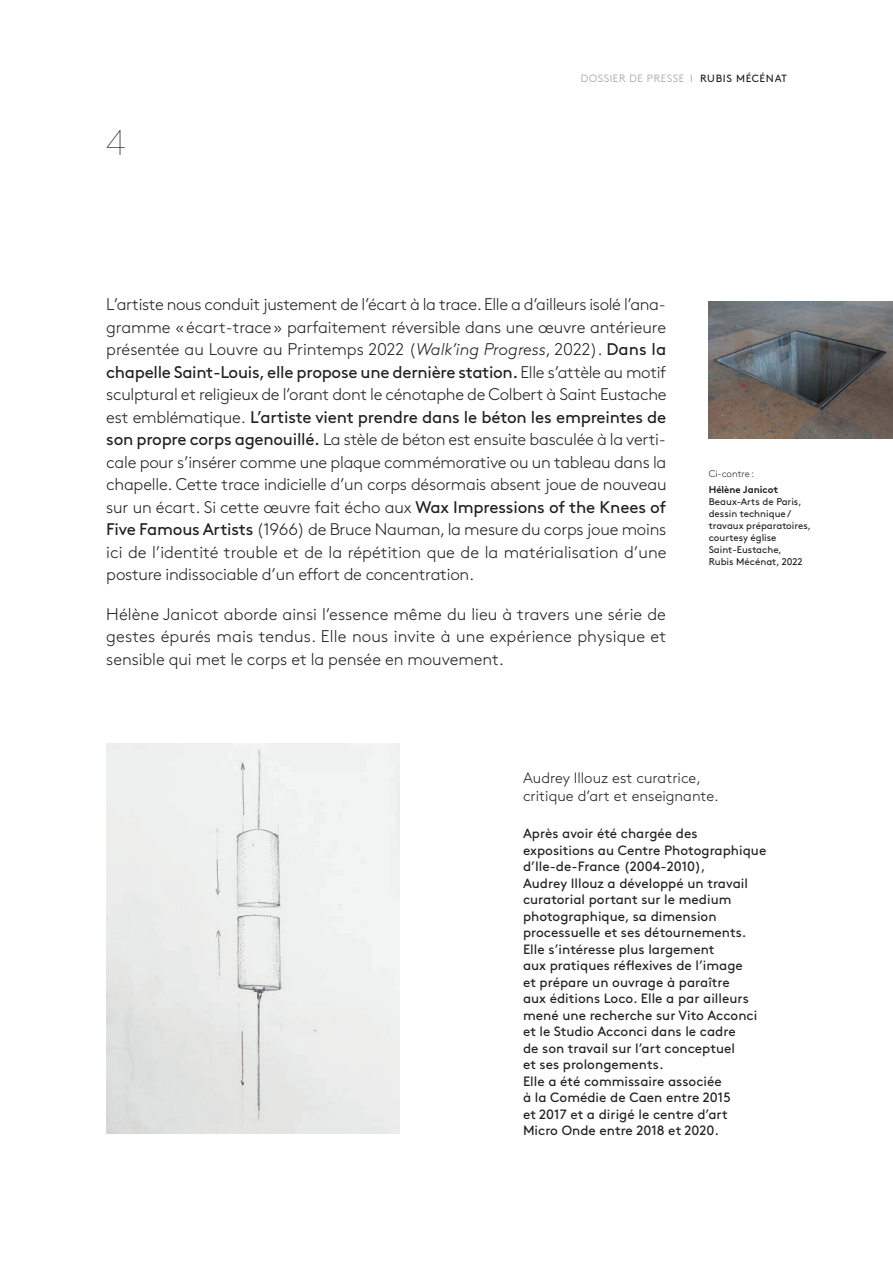
<style>
.page{position:relative;width:893px;height:1263px;background:#fff}
.page>*{position:absolute;margin:0;border:0;box-sizing:border-box;transform-origin:0 0}
.t1{font:100 36px "Brown Pro";color:#231f20}
.t2{font:300 16.8px/22.5px "Brown Pro";letter-spacing:-.005em;color:#231f20;text-align:justify}
.t3{font:300 15px/18px "Brown Pro";color:#231f20}
.t4{font:13.5px/16.5px "Brown Pro";color:#231f20}
.t5{font:300 10.5px "Brown Pro";letter-spacing:.06em;color:#979596}
.t6{font:9.75px/12px "Brown Pro";color:#231f20}
.t7{font:700 9.75px "Brown Pro";color:#231f20}
.t8{font:300 9.75px "Brown Pro";color:#231f20}
.s1{font-weight:400;color:#231f20}
.s2{font-style:italic}
.s3{font-weight:400}
</style>
<div class="page">
<img style="left:106px;top:744px;width:293px;height:390px">
<img style="left:709px;top:302px;width:184px;height:137px">
<h1 class="t1" style="left:106px;top:116px;width:21px">4</h1>
<p class="t5" style="left:581px;top:71px;width:208px">DOSSIER DE PRESSE I <span class="s1">RUBIS MÉCÉNAT</span></p>
<p class="t2" style="left:106px;top:292px;width:562px">L’artiste nous conduit justement de l’écart à la trace. Elle a d’ailleurs isolé l’ana&shy;gramme «écart-trace» parfaitement réversible dans une œuvre antérieure présentée au Louvre au Printemps 2022 (<span class="s2">Walk’ing Progress</span>, 2022). <span class="s3">Dans la chapelle Saint-Louis, elle propose une dernière station.</span> Elle s’attèle au motif sculptural et religieux de l’orant dont le cénotaphe de Colbert à Saint Eustache est emblématique. <span class="s3">L’artiste vient prendre dans le béton les empreintes de son propre corps agenouillé.</span> La stèle de béton est ensuite basculée à la verti&shy;cale pour s’insérer comme une plaque commémorative ou un tableau dans la chapelle. Cette trace indicielle d’un corps désormais absent joue de nouveau sur un écart. Si cette œuvre fait écho aux <span class="s3">Wax Impressions of the Knees of Five Famous Artists</span> (1966) de Bruce Nauman, la mesure du corps joue moins ici de l’identité trouble et de la répétition que de la matérialisation d’une posture indissociable d’un effort de concentration.</p>
<p class="t2" style="left:106px;top:601px;width:561px">Hélène Janicot aborde ainsi l’essence même du lieu à travers une série de gestes épurés mais tendus. Elle nous invite à une expérience physique et sensible qui met le corps et la pensée en mouvement.</p>
<p class="t8" style="left:709px;top:467px;width:47px">Ci-contre:</p>
<p class="t7" style="left:709px;top:482px;width:71px">Hélène Janicot</p>
<p class="t6" style="left:709px;top:495px;width:104px">Beaux-Arts de Paris, dessin technique / travaux préparatoires, courtesy église<br>Saint-Eustache,<br>Rubis Mécénat, 2022</p>
<p class="t3" style="left:523px;top:767px;width:197px">Audrey Illouz est curatrice, critique d’art et enseignante.</p>
<p class="t4" style="left:523px;top:824px;width:245px">Après avoir été chargée des expositions au Centre Photographique d’Ile-de-France (2004-2010),<br>Audrey Illouz a développé un travail curatorial portant sur le medium photographique, sa dimension processuelle et ses détournements.<br>Elle s’intéresse plus largement<br>aux pratiques réflexives de l’image<br>et prépare un ouvrage à paraître<br>aux éditions Loco. Elle a par ailleurs mené une recherche sur Vito Acconci et le Studio Acconci dans le cadre<br>de son travail sur l’art conceptuel<br>et ses prolongements.<br>Elle a été commissaire associée<br>à la Comédie de Caen entre 2015<br>et 2017 et a dirigé le centre d’art<br>Micro Onde entre 2018 et 2020.</p>
</div>
